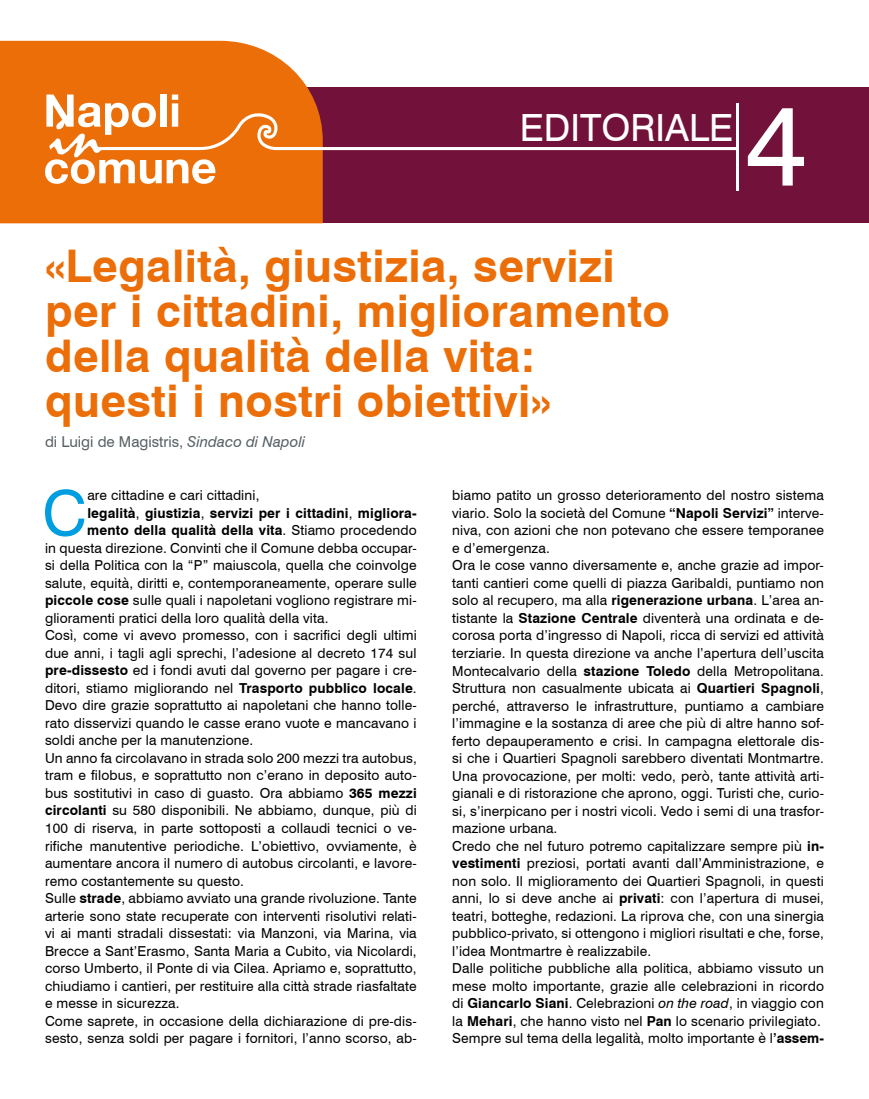
<style>
.page{position:relative;width:869px;height:1099px;background:#fff}
.page>*{position:absolute;margin:0;border:0;box-sizing:border-box;transform-origin:0 0}
.t1{font:113.75px "Swiss 721 BT";color:#fff}
.t2{font:62.38px "Swiss 721 BT";color:#009ee0}
.t3{font:700 45px/45px "Swiss 721 BT";letter-spacing:.01em;color:#eb6e08}
.t4{font:37.5px "Swiss 721 BT";color:#fff}
.t5{font:15px "Swiss 721 BT";color:#576065}
.t6{font:13.75px/17.5px "Swiss 721 BT";letter-spacing:.01em;color:#000}
.t7{font:700 13.75px "Swiss 721 BT";letter-spacing:.01em;color:#000}
.s1{font-style:italic}
.s2{font-weight:700}
.s3{font-weight:400}
</style>
<div class="page">
<div style="left:0;top:87px;width:868px;height:136px;background:#72123a"></div>
<div style="left:0;top:41px;width:322px;height:182px;background:#eb6e08"></div>
<svg style="left:45px;top:94px;width:692px;height:90px"></svg>
<hr style="left:735px;top:104px;width:3px;height:87px;background:#fff">
<h3 class="t4" style="left:519px;top:105px;width:22px">editoriale</h3>
<h1 class="t1" style="left:744px;top:76px;width:64px">4</h1>
<h3 class="t3" style="left:45px;top:243px;width:626px">«Legalità, giustizia, servizi per i cittadini, miglioramento della qualità della vita: questi i nostri obiettivi»</h3>
<p class="t5" style="left:45px;top:433px;width:262px">di Luigi de Magistris, <span class="s1">Sindaco di Napoli</span></p>
<h2 class="t2" style="left:42px;top:475px;width:46px">C</h2>
<p class="t6" style="left:87px;top:486px;width:173px">are cittadine e cari cittadini,</p>
<p class="t6" style="left:452px;top:486px;width:373px">biamo patito un grosso deterioramento del nostro sistema viario. Solo la società del Comune <span class="s2">“Napoli Servizi”</span> interve&shy;niva, con azioni che non potevano che essere temporanee e d’emergenza.<br>Ora le cose vanno diversamente e, anche grazie ad impor&shy;tanti cantieri come quelli di piazza Garibaldi, puntiamo non solo al recupero, ma alla <span class="s2">rigenerazione urbana</span>. L’area an&shy;tistante la <span class="s2">Stazione Centrale</span> diventerà una ordinata e de&shy;corosa porta d’ingresso di Napoli, ricca di servizi ed attività terziarie. In questa direzione va anche l’apertura dell’uscita Montecalvario della <span class="s2">stazione Toledo</span> della Metropolitana.<br>Struttura non casualmente ubicata ai <span class="s2">Quartieri Spagnoli</span>, perché, attraverso le infrastrutture, puntiamo a cambiare l’immagine e la sostanza di aree che più di altre hanno sof&shy;ferto depauperamento e crisi. In campagna elettorale dis&shy;si che i Quartieri Spagnoli sarebbero diventati Montmartre.<br>Una provocazione, per molti: vedo, però, tante attività arti&shy;gianali e di ristorazione che aprono, oggi. Turisti che, curio&shy;si, s’inerpicano per i nostri vicoli. Vedo i semi di una trasfor&shy;mazione urbana.<br>Credo che nel futuro potremo capitalizzare sempre più <span class="s2">in&shy;vestimenti</span> preziosi, portati avanti dall’Amministrazione, e non solo. Il miglioramento dei Quartieri Spagnoli, in questi anni, lo si deve anche ai <span class="s2">privati</span>: con l’apertura di musei, teatri, botteghe, redazioni. La riprova che, con una sinergia pubblico-privato, si ottengono i migliori risultati e che, forse, l’idea Montmartre è realizzabile.<br>Dalle politiche pubbliche alla politica, abbiamo vissuto un mese molto importante, grazie alle celebrazioni in ricordo di <span class="s2">Giancarlo Siani</span>. Celebrazioni <span class="s1">on the road</span>, in viaggio con la <span class="s2">Mehari</span>, che hanno visto nel <span class="s2">Pan</span> lo scenario privilegiato.<br>Sempre sul tema della legalità, molto importante è l<span class="s2">’assem-</span></p>
<p class="t7" style="left:87px;top:504px;width:331px">legalità<span class="s3">,</span> giustizia<span class="s3">,</span> servizi per i cittadini<span class="s3">,</span> migliora-</p>
<p class="t7" style="left:87px;top:522px;width:331px">mento della qualità della vita<span class="s3">. Stiamo procedendo</span></p>
<p class="t6" style="left:45px;top:539px;width:373px">in questa direzione. Convinti che il Comune debba occupar-</p>
<p class="t6" style="left:45px;top:556px;width:373px">si della Politica con la “P” maiuscola, quella che coinvolge</p>
<p class="t6" style="left:45px;top:574px;width:373px">salute, equità, diritti e, contemporaneamente, operare sulle</p>
<p class="t6" style="left:45px;top:591px;width:373px"><span class="s2">piccole cose</span> sulle quali i napoletani vogliono registrare mi-</p>
<p class="t6" style="left:45px;top:609px;width:285px">glioramenti pratici della loro qualità della vita.</p>
<p class="t6" style="left:45px;top:626px;width:373px">Così, come vi avevo promesso, con i sacrifici degli ultimi</p>
<p class="t6" style="left:45px;top:644px;width:373px">due anni, i tagli agli sprechi, l’adesione al decreto 174 sul</p>
<p class="t6" style="left:45px;top:661px;width:373px"><span class="s2">pre-dissesto</span> ed i fondi avuti dal governo per pagare i cre-</p>
<p class="t6" style="left:45px;top:679px;width:373px">ditori, stiamo migliorando nel <span class="s2">Trasporto pubblico locale</span>.</p>
<p class="t6" style="left:45px;top:696px;width:373px">Devo dire grazie soprattutto ai napoletani che hanno tolle-</p>
<p class="t6" style="left:45px;top:714px;width:373px">rato disservizi quando le casse erano vuote e mancavano i</p>
<p class="t6" style="left:45px;top:731px;width:210px">soldi anche per la manutenzione.</p>
<p class="t6" style="left:45px;top:749px;width:373px">Un anno fa circolavano in strada solo 200 mezzi tra autobus,</p>
<p class="t6" style="left:45px;top:766px;width:373px">tram e filobus, e soprattutto non c’erano in deposito auto-</p>
<p class="t6" style="left:45px;top:784px;width:373px">bus sostitutivi in caso di guasto. Ora abbiamo <span class="s2">365 mezzi</span></p>
<p class="t6" style="left:45px;top:801px;width:373px"><span class="s2">circolanti</span> su 580 disponibili. Ne abbiamo, dunque, più di</p>
<p class="t6" style="left:45px;top:819px;width:373px">100 di riserva, in parte sottoposti a collaudi tecnici o ve-</p>
<p class="t6" style="left:45px;top:836px;width:373px">rifiche manutentive periodiche. L’obiettivo, ovviamente, è</p>
<p class="t6" style="left:45px;top:854px;width:373px">aumentare ancora il numero di autobus circolanti, e lavore-</p>
<p class="t6" style="left:45px;top:871px;width:200px">remo costantemente su questo.</p>
<p class="t6" style="left:45px;top:889px;width:373px">Sulle <span class="s2">strade</span>, abbiamo avviato una grande rivoluzione. Tante</p>
<p class="t6" style="left:45px;top:906px;width:373px">arterie sono state recuperate con interventi risolutivi relati-</p>
<p class="t6" style="left:45px;top:924px;width:373px">vi ai manti stradali dissestati: via Manzoni, via Marina, via</p>
<p class="t6" style="left:45px;top:941px;width:373px">Brecce a Sant’Erasmo, Santa Maria a Cubito, via Nicolardi,</p>
<p class="t6" style="left:45px;top:959px;width:373px">corso Umberto, il Ponte di via Cilea. Apriamo e, soprattutto,</p>
<p class="t6" style="left:45px;top:976px;width:373px">chiudiamo i cantieri, per restituire alla città strade riasfaltate</p>
<p class="t6" style="left:45px;top:994px;width:136px">e messe in sicurezza.</p>
<p class="t6" style="left:45px;top:1011px;width:373px">Come saprete, in occasione della dichiarazione di pre-dis-</p>
<p class="t6" style="left:45px;top:1029px;width:373px">sesto, senza soldi per pagare i fornitori, l’anno scorso, ab-</p>
</div>
